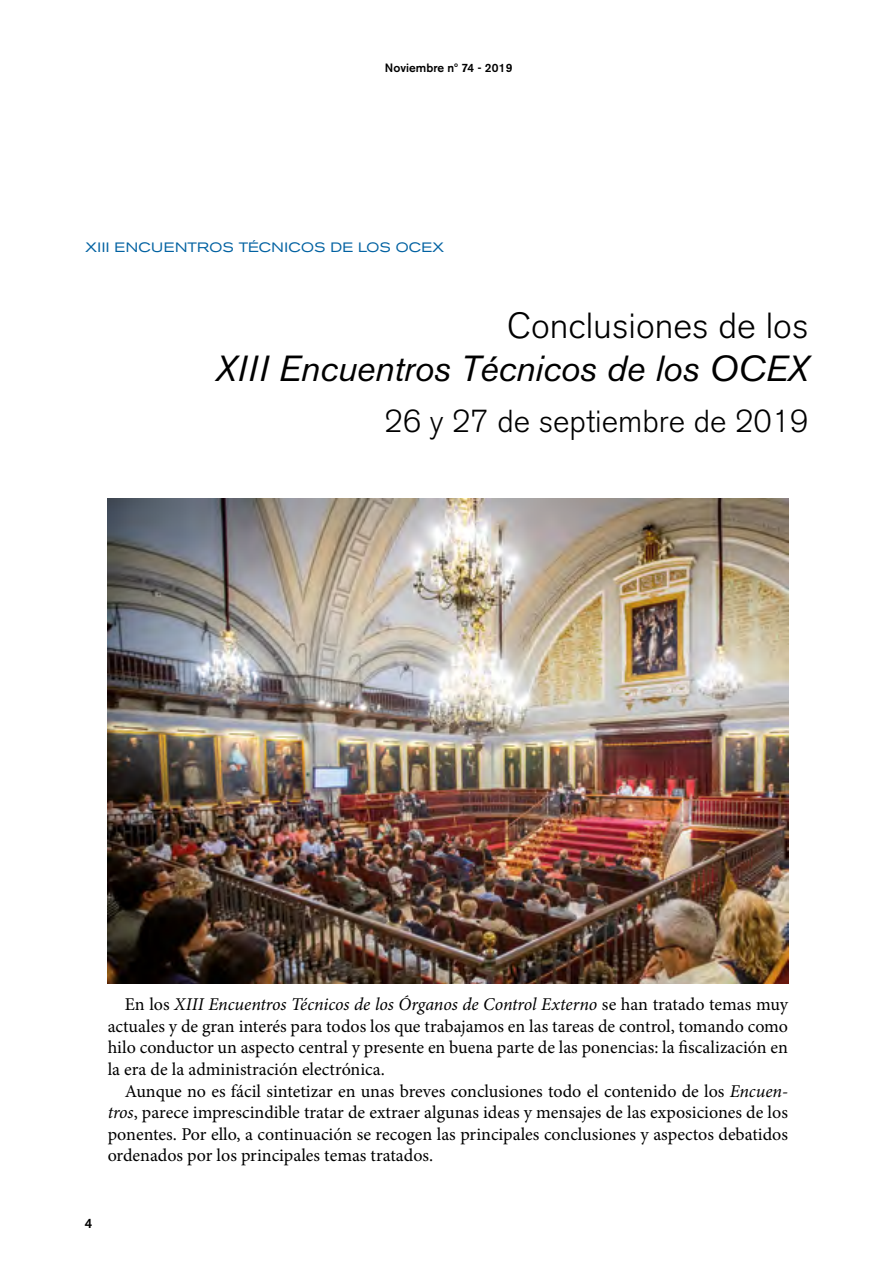
<style>
.page{position:relative;width:893px;height:1263px;background:#fff}
.page>*{position:absolute;margin:0;border:0;box-sizing:border-box;transform-origin:0 0}
.t1{font:italic 36px "Akzidenz Grotesk BE";letter-spacing:-.01em;color:#000}
.t2{font:300 36px "Akzidenz Grotesk BE";color:#000}
.t3{font:300 31.5px "Akzidenz Grotesk BE";color:#000}
.t4{font:18px/21.6px "Minion Pro";color:#000;text-align:justify}
.t5{font:expanded 13.5px "Akzidenz Grotesk BE";letter-spacing:.02em;color:#0061a1}
.t6{font:500 13.5px "Akzidenz Grotesk BE";color:#000}
.t7{font:500 12px "Akzidenz Grotesk BE";color:#000}
.s1{font-style:italic}
</style>
<div class="page">
<img style="left:108px;top:498px;width:680px;height:485px">
<p class="t7" style="left:385px;top:61px;width:129px">Noviembre nº 74 - 2019</p>
<p class="t5" style="left:86px;top:239px;width:360px">XIII ENCUENTROS TÉCNICOS DE LOS OCEX</p>
<h1 class="t2" style="left:507px;top:306px;width:303px">Conclusiones de los</h1>
<h1 class="t1" style="left:216px;top:347px;width:594px">XIII Encuentros Técnicos de los OCEX</h1>
<h2 class="t3" style="left:385px;top:403px;width:425px">26 y 27 de septiembre de 2019</h2>
<p class="t4" style="left:108px;top:994px;width:682px;text-indent:17px">En los <span class="s1">XIII Encuentros Técnicos de los Órganos de Control Externo</span> se han tratado temas muy actuales y de gran interés para todos los que trabajamos en las tareas de control, tomando como hilo conductor un aspecto central y presente en buena parte de las ponencias: la fiscalización en la era de la administración electrónica.</p>
<p class="t4" style="left:108px;top:1080px;width:682px;text-indent:17px">Aunque no es fácil sintetizar en unas breves conclusiones todo el contenido de los <span class="s1">Encuen&shy;tros</span>, parece imprescindible tratar de extraer algunas ideas y mensajes de las exposiciones de los ponentes. Por ello, a continuación se recogen las principales conclusiones y aspectos debatidos ordenados por los principales temas tratados.</p>
<p class="t6" style="left:85px;top:1215px;width:9px">4</p>
</div>
